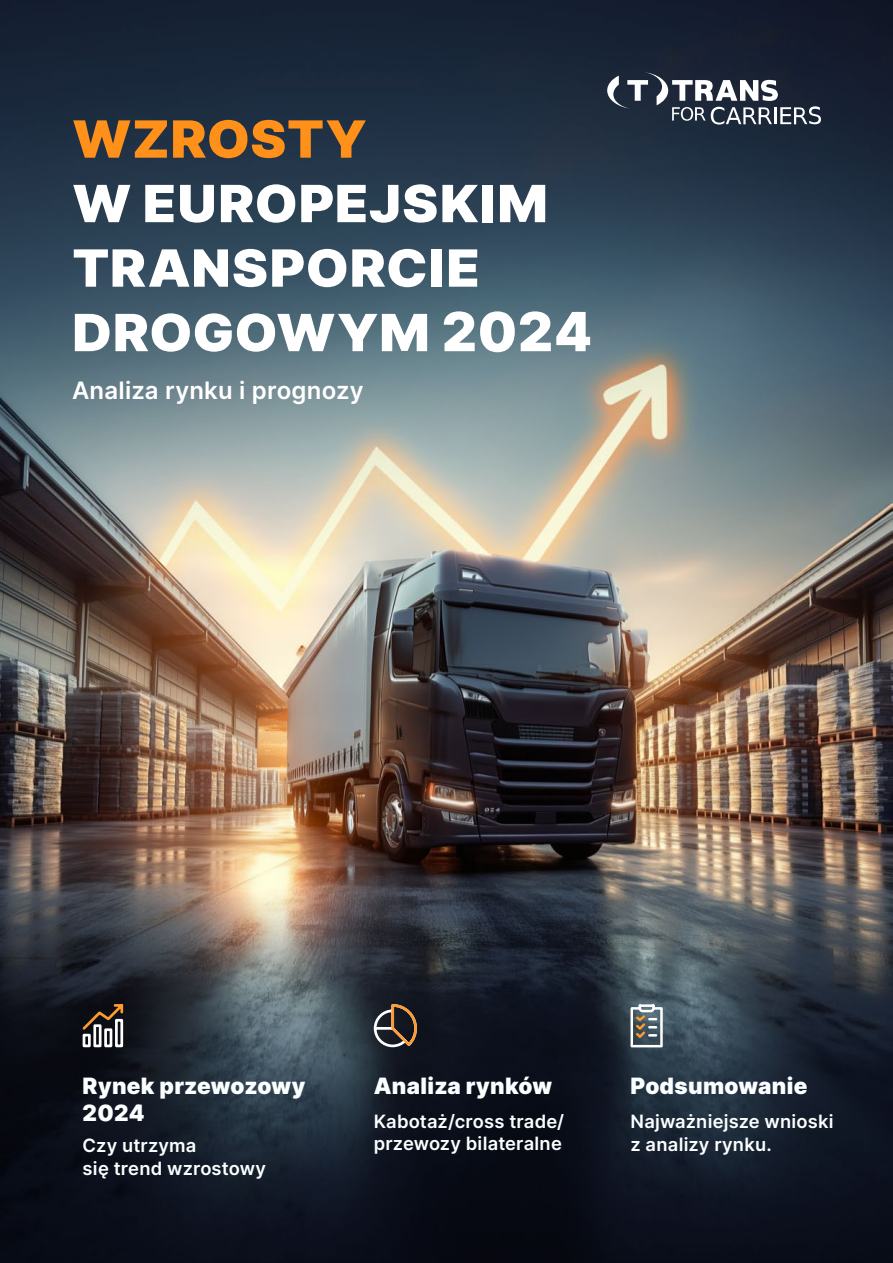
<style>
.page{position:relative;width:893px;height:1263px;background:#fff}
.page>*{position:absolute;margin:0;border:0;box-sizing:border-box;transform-origin:0 0}
.t1{font:900 51.3px/64.5px "Inter";letter-spacing:.02em;color:#fff;scale:1.05 1}
.t2{font:900 51.3px "Inter";letter-spacing:.015em;color:#ff9019;scale:1.05 1}
.t3{font:600 24px "Inter";letter-spacing:.01em;color:#fff}
.t4{font:900 22.5px/27px "Inter";letter-spacing:.01em;color:#fbffff}
.t5{font:600 18.3px/22.5px "Inter";letter-spacing:.01em;color:#fbffff}
.s1{font-size:54px}
</style>
<div class="page">
<img style="left:0;top:0;width:893px;height:1263px">
<svg style="left:607px;top:72px;width:214px;height:52px"></svg>
<svg style="left:80px;top:1001px;width:46px;height:47px"></svg>
<svg style="left:372px;top:1003px;width:46px;height:45px;background:#4f463f"></svg>
<svg style="left:630px;top:1004px;width:33px;height:43px"></svg>
<h1 class="t2" style="left:72px;top:102px;width:282px">WZROSTY</h1>
<h1 class="t1" style="left:72px;top:170px;width:496px">W EUROPEJSKIM<br>TRANSPORCIE<br>DROGOWYM <span class="s1">2024</span></h1>
<h2 class="t3" style="left:72px;top:373px;width:293px">Analiza rynku i prognozy</h2>
<p class="t4" style="left:83px;top:1072px;width:224px">Rynek przewozowy<br>2024</p>
<p class="t5" style="left:83px;top:1134px;width:185px">Czy utrzyma<br>się trend wzrostowy</p>
<p class="t4" style="left:374px;top:1072px;width:180px">Analiza rynków</p>
<p class="t5" style="left:374px;top:1110px;width:192px;line-height:22px">Kabotaż/cross trade/ przewozy bilateralne</p>
<p class="t4" style="left:630px;top:1072px;width:178px">Podsumowanie</p>
<p class="t5" style="left:630px;top:1110px;width:205px">Najważniejsze wnioski z analizy rynku.</p>
</div>
